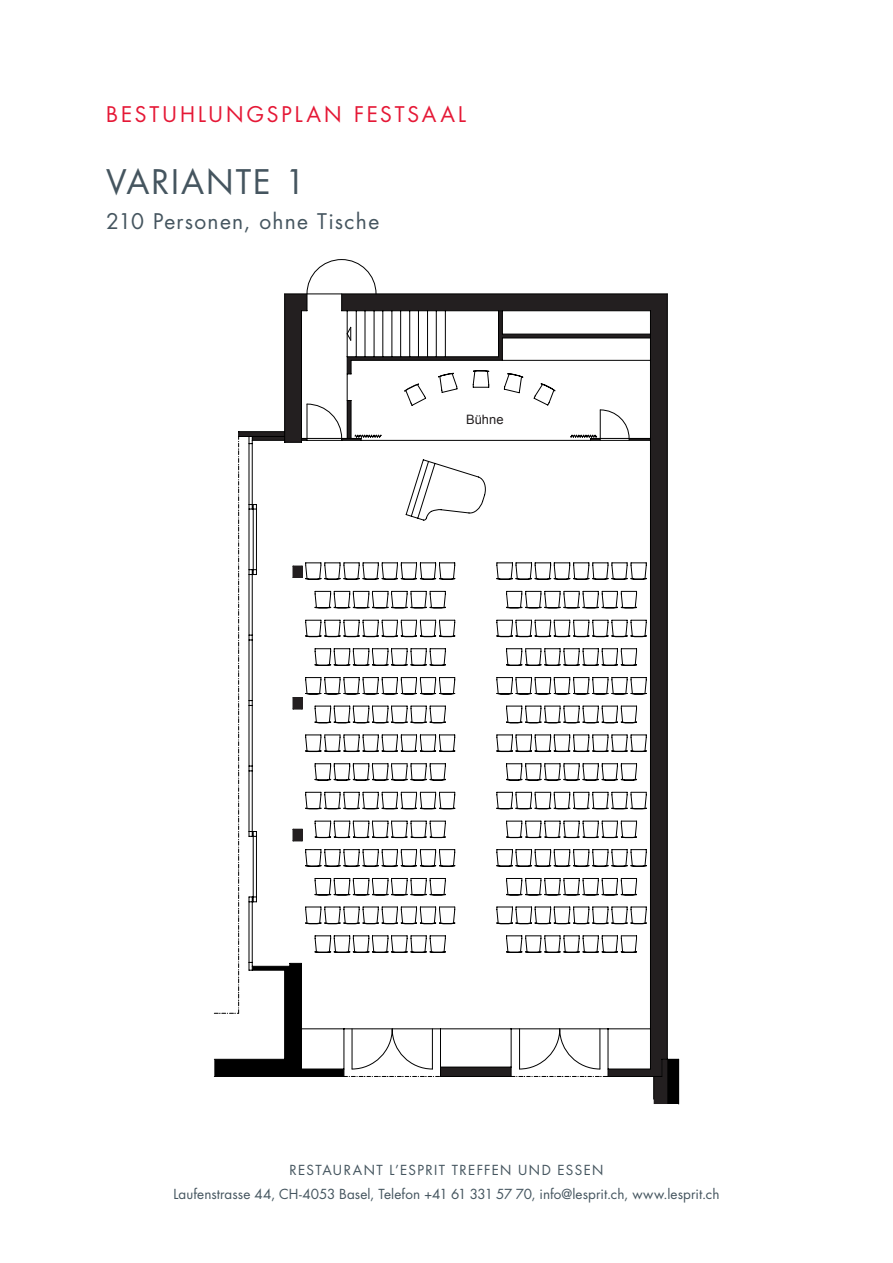
<style>
.page{position:relative;width:893px;height:1263px;background:#fff}
.page>*{position:absolute;margin:0;border:0;box-sizing:border-box;transform-origin:0 0}
.t1{font:33px "Futura";letter-spacing:.06em;color:#45555f}
.t2{font:21px "Futura";letter-spacing:.14em;color:#e51836}
.t3{font:21px "Futura";letter-spacing:.055em;color:#45555f}
.t4{font:13.5px/24px "Futura";letter-spacing:.01em;color:#45555f}
.t5{font:13.5px "Futura";letter-spacing:.1em;color:#45555f}
.t6{font:12.9px "Arial";color:#231f20}
</style>
<div class="page">
<svg style="left:214px;top:780px;width:465px;height:324px"></svg>
<svg style="left:238px;top:431px;width:67px;height:638px"></svg>
<svg style="left:284px;top:294px;width:384px;height:486px"></svg>
<svg style="left:305px;top:259px;width:342px;height:810px"></svg>
<svg style="left:305px;top:924px;width:342px;height:29px"></svg>
<svg style="left:305px;top:370px;width:342px;height:554px"></svg>
<div style="left:293px;top:566px;width:9px;height:11px;background:#231f20"></div>
<div style="left:293px;top:698px;width:9px;height:11px;background:#231f20"></div>
<div style="left:293px;top:829px;width:9px;height:12px;background:#231f20"></div>
<h2 class="t2" style="left:106px;top:100px;width:358px">Bestuhlungspl an Festsaal</h2>
<h1 class="t1" style="left:106px;top:159px;width:201px">Variante 1</h1>
<h2 class="t3" style="left:106px;top:206px;width:274px">210 Personen, ohne Tische</h2>
<p class="t6" style="left:466px;top:411px;width:39px">Bühne</p>
<p class="t5" style="left:290px;top:1161px;width:212px">Restaurant L’ESPRIT TREFFEN</p>
<p class="t4" style="left:173px;top:1158px;width:548px;text-indent:345px">UN D ESSEN<br>Laufenstrasse 44, CH-4053 Basel, Telefon +41 61 331 57 70, info@lesprit.ch, www.lesprit.ch</p>
</div>
